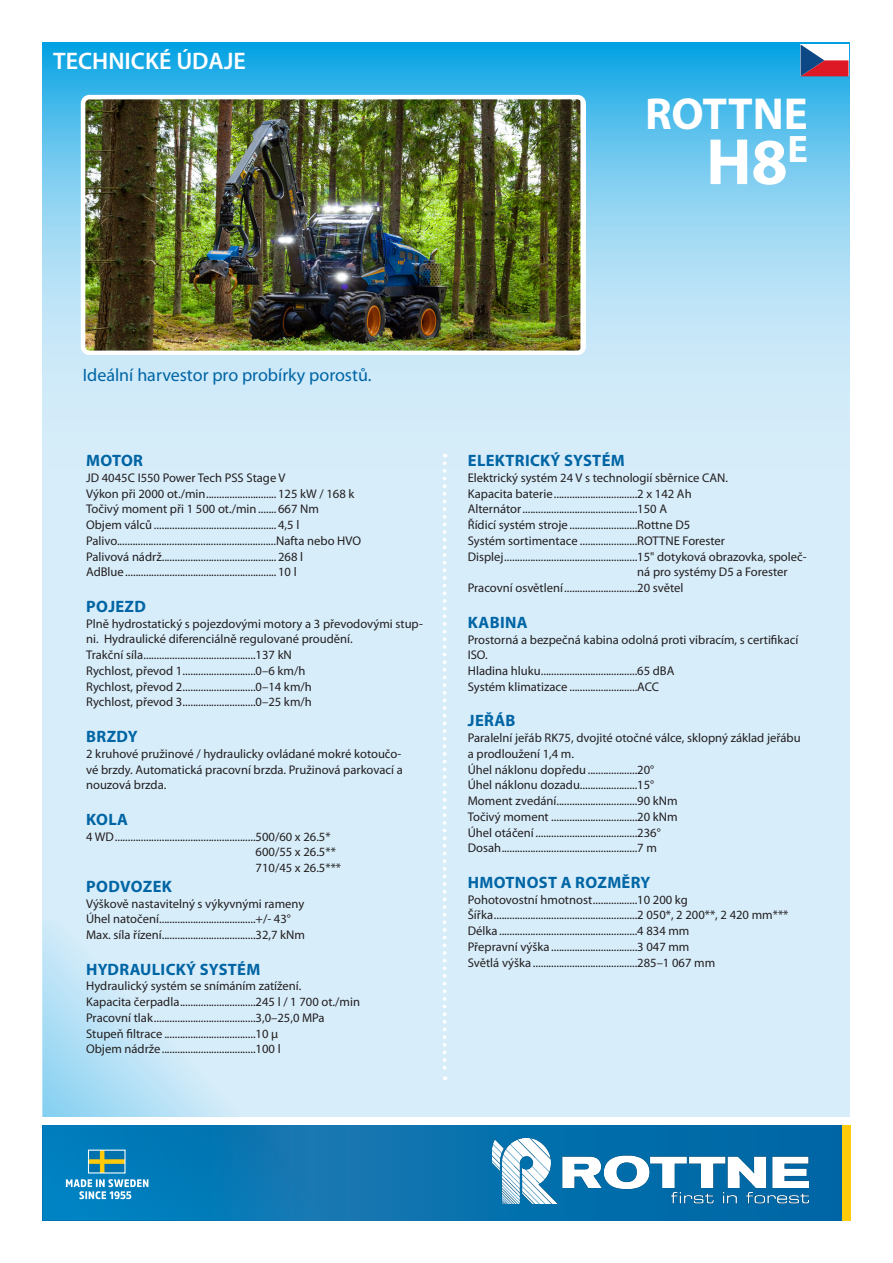
<style>
.page{position:relative;width:893px;height:1263px;background:#fff}
.page>*{position:absolute;margin:0;border:0;box-sizing:border-box;transform-origin:0 0}
.t1{font:700 66px "Myriad Pro";color:#fff}
.t2{font:700 45px "Myriad Pro";color:#fff}
.t3{font:600 24px "Myriad Pro";color:#fff}
.Inledningstext{font:18px "Myriad Pro";color:#0065a4}
.rubrik{font:700 16.5px "Myriad Pro";letter-spacing:.02em;color:#0065a4}
.Text_tab{font:12.6px/15.8px "Myriad Pro";color:#231f20}
.Tab_utan_prickar{font:12.6px "Myriad Pro";color:#231f20}
</style>
<div class="page">
<div style="left:43px;top:43px;width:807px;height:1074px;background:#d7edfa"></div>
<svg style="left:43px;top:43px;width:807px;height:467px"></svg>
<div style="left:43px;top:1125px;width:807px;height:95px;background:linear-gradient(to bottom,#0b71ad,#0b71ac)"></div>
<svg style="left:443px;top:463px;width:3px;height:617px"></svg>
<img style="left:492px;top:1138px;width:317px;height:65px">
<div style="left:842px;top:1125px;width:8px;height:95px;background:#feca0a"></div>
<svg style="left:43px;top:926px;width:287px;height:294px"></svg>
<div style="left:33px;top:1117px;width:834px;height:8px;background:#fff"></div>
<svg style="left:90px;top:1151px;width:34px;height:20px"></svg>
<svg style="left:66px;top:1179px;width:82px;height:20px"></svg>
<svg style="left:800px;top:44px;width:48px;height:32px;background:#b67f93"></svg>
<img style="left:86px;top:100px;width:494px;height:250px">
<div style="left:81px;top:95px;width:505px;height:260px;border:4px solid #fff;border-radius:6px"></div>
<p class="t3" style="left:53px;top:48px;width:194px">TECHNICKÉ ÚDAJE</p>
<p class="t2" style="left:645px;top:88px;width:164px">ROTTNE</p>
<p class="t1" style="left:706px;top:125px;width:103px">H8<sup>E</sup></p>
<p class="Inledningstext" style="left:83px;top:365px;width:290px">Ideální harvestor pro probírky porostů.</p>
<p class="rubrik" style="left:86px;top:451px;width:58px">MOTOR</p>
<p class="Text_tab" style="left:86px;top:470px;width:201px">JD 4045C I550 Power Tech PSS Stage V</p>
<p class="Text_tab" style="left:86px;top:486px;width:270px">Výkon při 2000 ot./min........................... 125 kW / 168 k</p>
<p class="Text_tab" style="left:86px;top:501px;width:234px">Točivý moment při 1 500 ot./min ....... 667 Nm</p>
<p class="Text_tab" style="left:86px;top:517px;width:215px">Objem válců ...............................................4,5 l</p>
<p class="Text_tab" style="left:86px;top:533px;width:277px">Palivo.............................................................Nafta nebo HVO</p>
<p class="Text_tab" style="left:86px;top:549px;width:219px">Palivová nádrž............................................268 l<br>AdBlue..........................................................10 l</p>
<p class="rubrik" style="left:86px;top:597px;width:61px">POJEZD</p>
<p class="Text_tab" style="left:86px;top:616px;width:338px">Plně hydrostatický s pojezdovými motory a 3 převodovými stup&shy;ni. Hydraulické diferenciálně regulované proudění.</p>
<p class="Text_tab" style="left:86px;top:647px;width:207px">Trakční síla...........................................137 kN</p>
<p class="Text_tab" style="left:86px;top:663px;width:221px">Rychlost, převod 1............................0–6 km/h</p>
<p class="Text_tab" style="left:86px;top:679px;width:227px">Rychlost, převod 2............................0–14 km/h</p>
<p class="Text_tab" style="left:86px;top:695px;width:227px">Rychlost, převod 3............................0–25 km/h</p>
<p class="rubrik" style="left:86px;top:727px;width:53px">BRZDY</p>
<p class="Text_tab" style="left:86px;top:746px;width:318px;text-align:justify">2 kruhové pružinové / hydraulicky ovládané mokré kotoučo&shy;vé brzdy. Automatická pracovní brzda. Pružinová parkovací a nouzová brzda.</p>
<p class="rubrik" style="left:86px;top:810px;width:43px">KOLA</p>
<p class="Text_tab" style="left:86px;top:829px;width:246px">4 WD......................................................500/60 x 26.5*</p>
<p class="Tab_utan_prickar" style="left:256px;top:845px;width:82px">600/55 x 26.5**</p>
<p class="Tab_utan_prickar" style="left:256px;top:861px;width:87px">710/45 x 26.5***</p>
<p class="rubrik" style="left:86px;top:877px;width:87px">PODVOZEK</p>
<p class="Text_tab" style="left:86px;top:896px;width:220px">Výškově nastavitelný s výkyvnými rameny</p>
<p class="Text_tab" style="left:86px;top:911px;width:206px">Úhel natočení.....................................+/- 43°</p>
<p class="Text_tab" style="left:86px;top:927px;width:221px">Max. síla řízení....................................32,7 kNm</p>
<p class="rubrik" style="left:86px;top:960px;width:176px">HYDRAULICKÝ SYSTÉM</p>
<p class="Text_tab" style="left:86px;top:978px;width:217px">Hydraulický systém se snímáním zatížení.</p>
<p class="Text_tab" style="left:86px;top:994px;width:275px">Kapacita čerpadla.............................245 l / 1 700 ot./min</p>
<p class="Text_tab" style="left:86px;top:1010px;width:240px">Pracovní tlak.......................................3,0–25,0 MPa</p>
<p class="Text_tab" style="left:86px;top:1026px;width:194px">Stupeň filtrace ...................................10 µ</p>
<p class="Text_tab" style="left:86px;top:1041px;width:196px">Objem nádrže....................................100 l</p>
<p class="rubrik" style="left:468px;top:451px;width:158px">ELEKTRICKÝ SYSTÉM</p>
<p class="Text_tab" style="left:468px;top:470px;width:262px">Elektrický systém 24 V s technologií sběrnice CAN.</p>
<p class="Text_tab" style="left:468px;top:486px;width:225px">Kapacita baterie................................2 x 142 Ah</p>
<p class="Text_tab" style="left:468px;top:502px;width:201px">Alternátor............................................150 A</p>
<p class="Text_tab" style="left:468px;top:517px;width:224px">Řídicí systém stroje ..........................Rottne D5</p>
<p class="Text_tab" style="left:468px;top:533px;width:259px">Systém sortimentace ......................ROTTNE Forester</p>
<p class="Text_tab" style="left:637px;top:549px;width:171px;text-indent:-170px">Displej...................................................15" dotyková obrazovka, společ&shy;ná pro systémy D5 a Forester</p>
<p class="Text_tab" style="left:468px;top:580px;width:217px">Pracovní osvětlení............................20 světel</p>
<p class="rubrik" style="left:468px;top:613px;width:61px">KABINA</p>
<p class="Text_tab" style="left:468px;top:632px;width:332px">Prostorná a bezpečná kabina odolná proti vibracím, s certifikací<br>ISO.</p>
<p class="Text_tab" style="left:468px;top:663px;width:208px">Hladina hluku.....................................65 dBA</p>
<p class="Text_tab" style="left:468px;top:679px;width:193px">Systém klimatizace ..........................ACC</p>
<p class="rubrik" style="left:468px;top:711px;width:49px">JEŘÁB</p>
<p class="Text_tab" style="left:468px;top:730px;width:334px">Paralelní jeřáb RK75, dvojité otočné válce, sklopný základ jeřábu a prodloužení 1,4 m.</p>
<p class="Text_tab" style="left:468px;top:762px;width:188px">Úhel náklonu dopředu...................20°</p>
<p class="Text_tab" style="left:468px;top:777px;width:188px">Úhel náklonu dozadu......................15°</p>
<p class="Text_tab" style="left:468px;top:793px;width:211px">Moment zvedání...............................90 kNm</p>
<p class="Text_tab" style="left:468px;top:809px;width:211px">Točivý moment .................................20 kNm</p>
<p class="Text_tab" style="left:468px;top:825px;width:194px">Úhel otáčení .......................................236°</p>
<p class="Text_tab" style="left:468px;top:840px;width:191px">Dosah....................................................7 m</p>
<p class="rubrik" style="left:468px;top:873px;width:184px">HMOTNOST A ROZMĚRY</p>
<p class="Text_tab" style="left:468px;top:892px;width:222px">Pohotovostní hmotnost.................10 200 kg</p>
<p class="Text_tab" style="left:468px;top:907px;width:322px">Šířka.......................................................2 050*, 2 200**, 2 420 mm***</p>
<p class="Text_tab" style="left:468px;top:923px;width:223px">Délka.....................................................4 834 mm</p>
<p class="Text_tab" style="left:468px;top:939px;width:223px">Přepravní výška.................................3 047 mm</p>
<p class="Text_tab" style="left:468px;top:955px;width:249px">Světlá výška ........................................285–1 067 mm</p>
</div>
